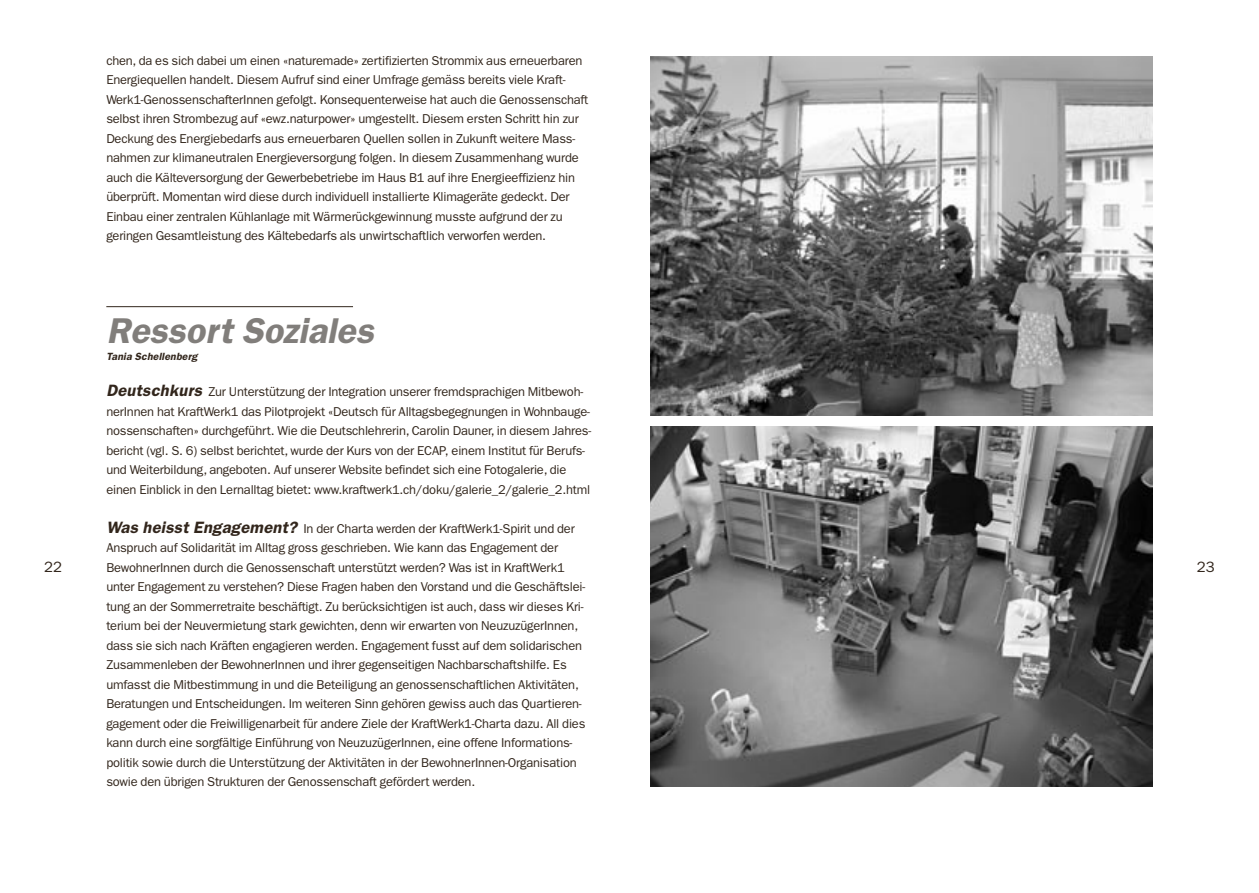
<style>
.page{position:relative;width:1259px;height:893px;background:#fff}
.page>*{position:absolute;margin:0;border:0;box-sizing:border-box;transform-origin:0 0}
.t1{font:italic 600 36px "Franklin Gothic";color:#817e7b}
.t2{font:15px "Franklin Gothic";color:#32261c}
.t3{font:12.9px/19.5px "Franklin Gothic";letter-spacing:-.015em;color:#32261c}
.t4{font:italic 600 10.5px "Franklin Gothic";letter-spacing:.015em;color:#32261c}
.s1{font-weight:600;font-style:italic;font-size:16.5px}
</style>
<div class="page">
<img style="left:651px;top:56px;width:501px;height:360px">
<img style="left:651px;top:427px;width:501px;height:359px">
<hr style="left:106px;top:306px;width:247px;height:1px;background:#32261c">
<p class="t2" style="left:44px;top:558px;width:20px">22</p>
<p class="t3" style="left:106px;top:51px;width:483px">chen, da es sich dabei um einen «naturemade» zertifizierten Strommix aus erneuerbaren Energiequellen handelt. Diesem Aufruf sind einer Umfrage gemäss bereits viele Kraft-Werk1-GenossenschafterInnen gefolgt. Konsequenterweise hat auch die Genossenschaft selbst ihren Strombezug auf «ewz.naturpower» umgestellt. Diesem ersten Schritt hin zur Deckung des Energiebedarfs aus erneuerbaren Quellen sollen in Zukunft weitere Mass&shy;nahmen zur klimaneutralen Energieversorgung folgen. In diesem Zusammenhang wurde auch die Kälteversorgung der Gewerbebetriebe im Haus B1 auf ihre Energieeffizienz hin überprüft. Momentan wird diese durch individuell installierte Klimageräte gedeckt. Der Einbau einer zentralen Kühlanlage mit Wärmerückgewinnung musste aufgrund der zu geringen Gesamtleistung des Kältebedarfs als unwirtschaftlich verworfen werden.</p>
<h1 class="t1" style="left:106px;top:310px;width:269px">Ressort Soziales</h1>
<p class="t4" style="left:106px;top:350px;width:93px">Tania Schellenberg</p>
<p class="t3" style="left:106px;top:382px;width:486px"><span class="s1">Deutschkurs</span> Zur Unterstützung der Integration unserer fremdsprachigen Mitbewoh&shy;nerInnen hat KraftWerk1 das Pilotprojekt «Deutsch für Alltagsbegegnungen in Wohnbauge&shy;nossenschaften» durchgeführt. Wie die Deutschlehrerin, Carolin Dauner, in diesem Jahres&shy;bericht (vgl. S. 6) selbst berichtet, wurde der Kurs von der ECAP, einem Institut für Berufs&shy;und Weiterbildung, angeboten. Auf unserer Website befindet sich eine Fotogalerie, die einen Einblick in den Lernalltag bietet: www.kraftwerk1.ch/doku/galerie_2/galerie_2.html</p>
<p class="t3" style="left:106px;top:519px;width:480px"><span class="s1">Was heisst Engagement?</span> In der Charta werden der KraftWerk1-Spirit und der Anspruch auf Solidarität im Alltag gross geschrieben. Wie kann das Engagement der BewohnerInnen durch die Genossenschaft unterstützt werden? Was ist in KraftWerk1 unter Engagement zu verstehen? Diese Fragen haben den Vorstand und die Geschäftslei&shy;tung an der Sommerretraite beschäftigt. Zu berücksichtigen ist auch, dass wir dieses Kri&shy;terium bei der Neuvermietung stark gewichten, denn wir erwarten von NeuzuzügerInnen, dass sie sich nach Kräften engagieren werden. Engagement fusst auf dem solidarischen Zusammenleben der BewohnerInnen und ihrer gegenseitigen Nachbarschaftshilfe. Es umfasst die Mitbestimmung in und die Beteiligung an genossenschaftlichen Aktivitäten, Beratungen und Entscheidungen. Im weiteren Sinn gehören gewiss auch das Quartieren&shy;gagement oder die Freiwilligenarbeit für andere Ziele der KraftWerk1-Charta dazu. All dies kann durch eine sorgfältige Einführung von NeuzuzügerInnen, eine offene Informations&shy;politik sowie durch die Unterstützung der Aktivitäten in der BewohnerInnen-Organisation sowie den übrigen Strukturen der Genossenschaft gefördert werden.</p>
<p class="t2" style="left:1197px;top:558px;width:19px">23</p>
</div>
